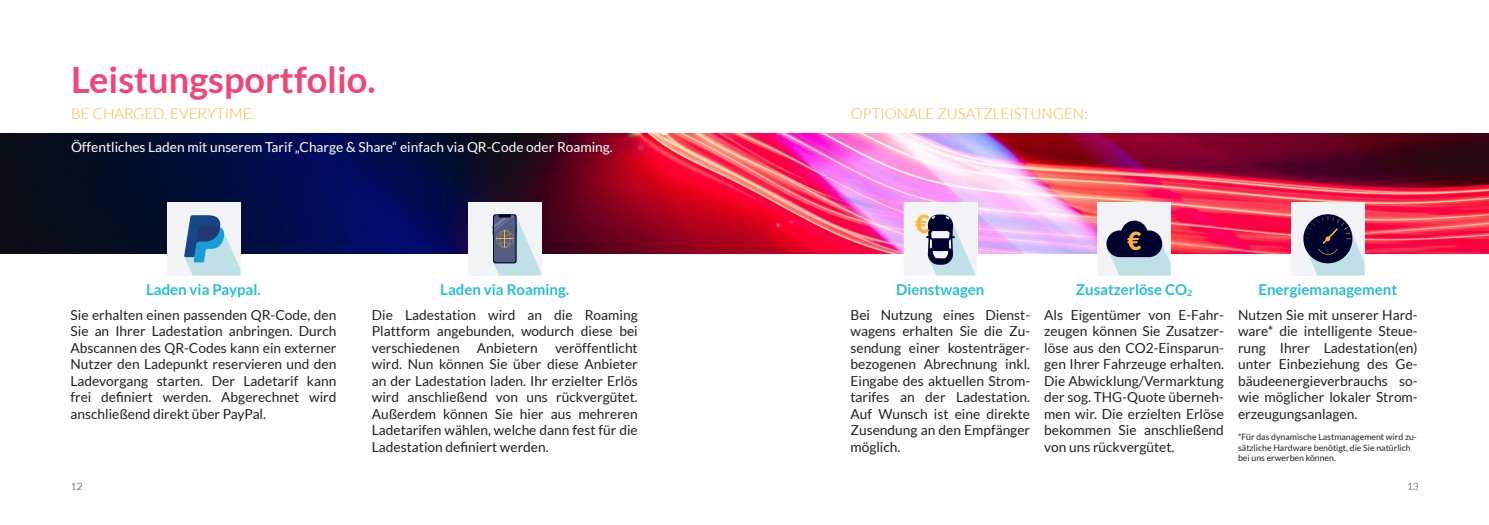
<style>
.page{position:relative;width:1489px;height:525px;background:#fff}
.page>*{position:absolute;margin:0;border:0;box-sizing:border-box;transform-origin:0 0}
.t1{font:700 36.25px "Lato";color:#f04675}
.t2{font:700 15px "Lato";color:#28bfd0}
.t3{font:300 15px "Lato";color:#fcb536}
.t4{font:13.75px/16.5px "Lato";color:#231f20;text-align:justify}
.t5{font:13.75px "Lato";color:#fff}
.t6{font:300 10px "Lato";color:#231f20}
.t7{font:8.75px/10.5px "Lato";color:#231f20}
</style>
<div class="page">
<img style="left:0;top:133px;width:1488px;height:120px">
<div style="left:1097px;top:202px;width:73px;height:73px;background:#f2f3f4"></div>
<svg style="left:1106px;top:220px;width:64px;height:55px"></svg>
<div style="left:1291px;top:202px;width:73px;height:73px;background:#f2f3f4"></div>
<svg style="left:1303px;top:214px;width:61px;height:61px"></svg>
<svg style="left:903px;top:202px;width:73px;height:73px"></svg>
<div style="left:167px;top:202px;width:73px;height:73px;background:#f2f3f4"></div>
<svg style="left:184px;top:215px;width:56px;height:60px"></svg>
<div style="left:468px;top:202px;width:73px;height:73px;background:#f2f3f4"></div>
<svg style="left:492px;top:214px;width:49px;height:61px"></svg>
<p class="t1" style="left:71px;top:59px;width:306px">Leistungsportfolio.</p>
<p class="t3" style="left:71px;top:105px;width:185px">BE CHARGED. EVERYTIME.</p>
<p class="t3" style="left:850px;top:105px;width:238px">OPTIONALE ZUSATZLEISTUNGEN:</p>
<p class="t5" style="left:71px;top:139px;width:543px">Öffentliches Laden mit unserem Tarif „Charge &amp; Share“ einfach via QR-Code oder Roaming.</p>
<p class="t2" style="left:146px;top:281px;width:116px">Laden via Paypal.</p>
<p class="t2" style="left:440px;top:281px;width:130px">Laden via Roaming.</p>
<p class="t2" style="left:896px;top:281px;width:90px">Dienstwagen</p>
<p class="t2" style="left:1075px;top:281px;width:118px">Zusatzerlöse CO<sub>2</sub></p>
<p class="t2" style="left:1258px;top:280px;width:140px">Energiemanagement</p>
<p class="t4" style="left:372px;top:306px;width:267px">Die Ladestation wird an die Roaming Plattform angebunden, wodurch diese bei verschiedenen Anbietern veröffentlicht wird. Nun können Sie über diese Anbieter an der Ladestation laden. Ihr erzielter Erlös wird anschließend von uns rückvergütet.<br>Außerdem können Sie hier aus mehreren Ladetarifen wählen, welche dann fest für die Ladestation definiert werden.</p>
<p class="t4" style="left:850px;top:306px;width:181px">Bei Nutzung eines Dienst&shy;wagens erhalten Sie die Zu&shy;sendung einer kostenträger&shy;bezogenen Abrechnung inkl.<br>Eingabe des aktuellen Strom&shy;tarifes an der Ladestation.<br>Auf Wunsch ist eine direkte Zusendung an den Empfänger möglich.</p>
<p class="t4" style="left:1044px;top:306px;width:181px">Als Eigentümer von E-Fahr&shy;zeugen können Sie Zusatzer&shy;löse aus den CO2-Einsparun&shy;gen Ihrer Fahrzeuge erhalten.<br>Die Abwicklung/Vermarktung der sog. THG-Quote überneh&shy;men wir. Die erzielten Erlöse bekommen Sie anschließend von uns rückvergütet.</p>
<p class="t4" style="left:70px;top:306px;width:267px">Sie erhalten einen passenden QR-Code, den Sie an Ihrer Ladestation anbringen. Durch Abscannen des QR-Codes kann ein externer Nutzer den Ladepunkt reservieren und den Ladevorgang starten. Der Ladetarif kann frei definiert werden. Abgerechnet wird anschließend direkt über PayPal.</p>
<p class="t4" style="left:1237px;top:306px;width:181px">Nutzen Sie mit unserer Hard&shy;ware* die intelligente Steue&shy;rung Ihrer Ladestation(en) unter Einbeziehung des Ge&shy;bäudeenergieverbrauchs so&shy;wie möglicher lokaler Strom&shy;erzeugungsanlagen.</p>
<p class="t7" style="left:1237px;top:431px;width:180px">*Für das dynamische Lastmanagement wird zu&shy;sätzliche Hardware benötigt, die Sie natürlich bei uns erwerben können.</p>
<p class="t6" style="left:71px;top:480px;width:13px">12</p>
<p class="t6" style="left:1406px;top:480px;width:13px">13</p>
</div>
